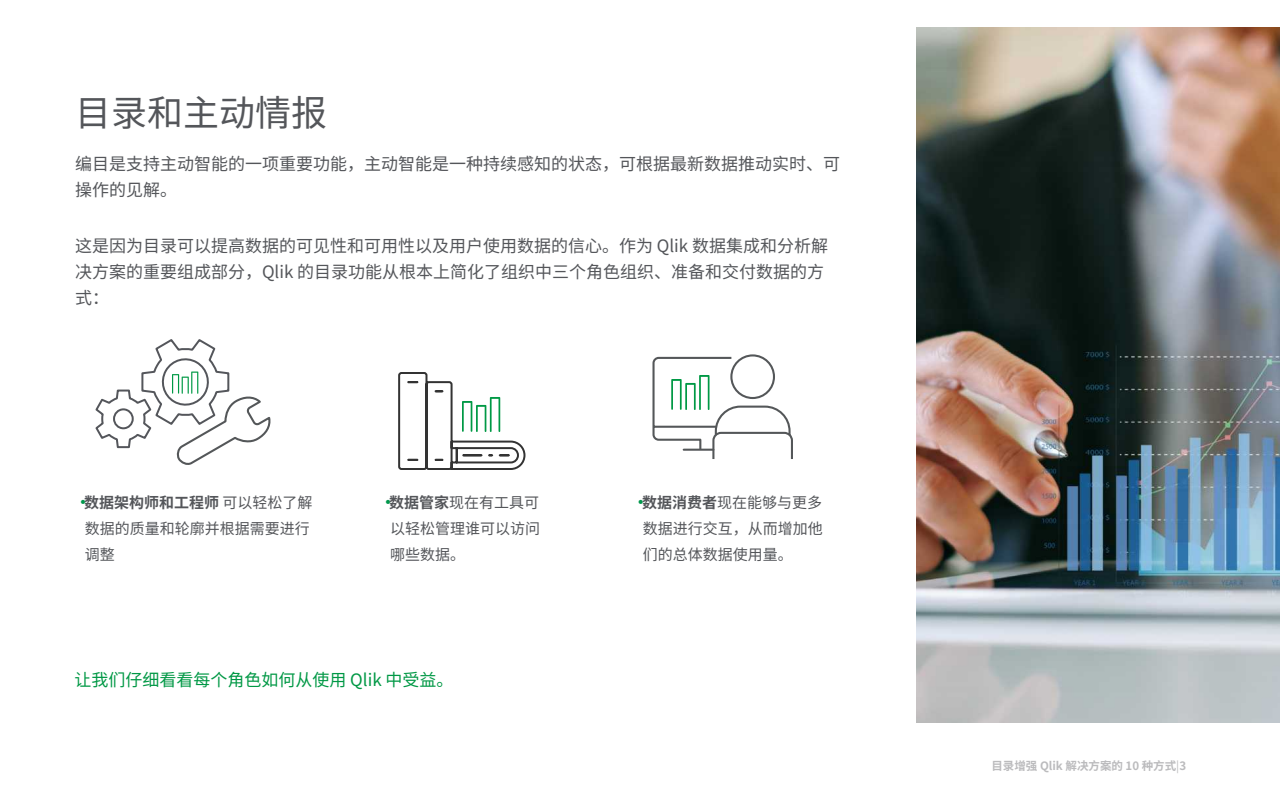
<style>
.page{position:relative;width:1280px;height:800px;background:#fff}
.page>*{position:absolute;margin:0;border:0;box-sizing:border-box;transform-origin:0 0}
.t1{font:36px "Noto Sans CJ Ksc";color:#54565a}
.t2{font:17px/26px "Noto Sans CJ Ksc";color:#54565a}
.t3{font:17px "Noto Sans CJ Ksc";color:#009845}
.t4{font:15px/26px "Noto Sans CJ Ksc";color:#54565a;text-align:justify}
.t5{font:700 11.5px "Noto Sans CJ Ksc";color:#bbbbbd}
.s1{font-weight:700;font-size:16px;color:#00984c}
.s2{font-weight:700}
.s3{font-weight:400}
</style>
<div class="page">
<img style="left:916px;top:27px;width:364px;height:696px">
<svg style="left:652px;top:354px;width:141px;height:105px"></svg>
<svg style="left:398px;top:372px;width:128px;height:98px"></svg>
<svg style="left:95px;top:339px;width:176px;height:126px"></svg>
<h1 class="t1" style="left:75px;top:93px;width:253px">⽬录和主动情报</h1>
<p class="t2" style="left:75px;top:151px;width:766px">编⽬是⽀持主动智能的⼀项重要功能，主动智能是⼀种持续感知的状态，可根据最新数据推动实时、可操作的⻅解。</p>
<p class="t2" style="left:75px;top:233px;width:755px">这是因为⽬录可以提⾼数据的可⻅性和可⽤性以及⽤⼾使⽤数据的信⼼。作为 Qlik 数据集成和分析解决⽅案的重要组成部分，Qlik 的⽬录功能从根本上简化了组织中三个⻆⾊组织、准备和交付数据的⽅式：</p>
<p class="t4" style="left:85px;top:490px;width:229px;text-align:left;text-indent:-10px"><span class="s1">·</span><span class="s2">数据架构师和⼯程师</span> 可以轻松了解数据的质量和轮廓并根据需要进⾏调整</p>
<p class="t4" style="left:390px;top:490px;width:151px;text-indent:-10px"><span class="s1">·</span><span class="s2">数据管家</span>现在有⼯具可以轻松管理谁可以访问哪些数据。</p>
<p class="t4" style="left:643px;top:490px;width:181px;text-indent:-10px"><span class="s1">·</span><span class="s2">数据消费者</span>现在能够与更多数据进⾏交互，从⽽增加他们的总体数据使⽤量。</p>
<p class="t3" style="left:74px;top:671px;width:381px">让我们仔细看看每个⻆⾊如何从使⽤ Qlik 中受益。</p>
<p class="t5" style="left:991px;top:759px;width:196px">⽬录增强 Qlik 解决⽅案的 10 种⽅式<span class="s3">|</span>3</p>
</div>
